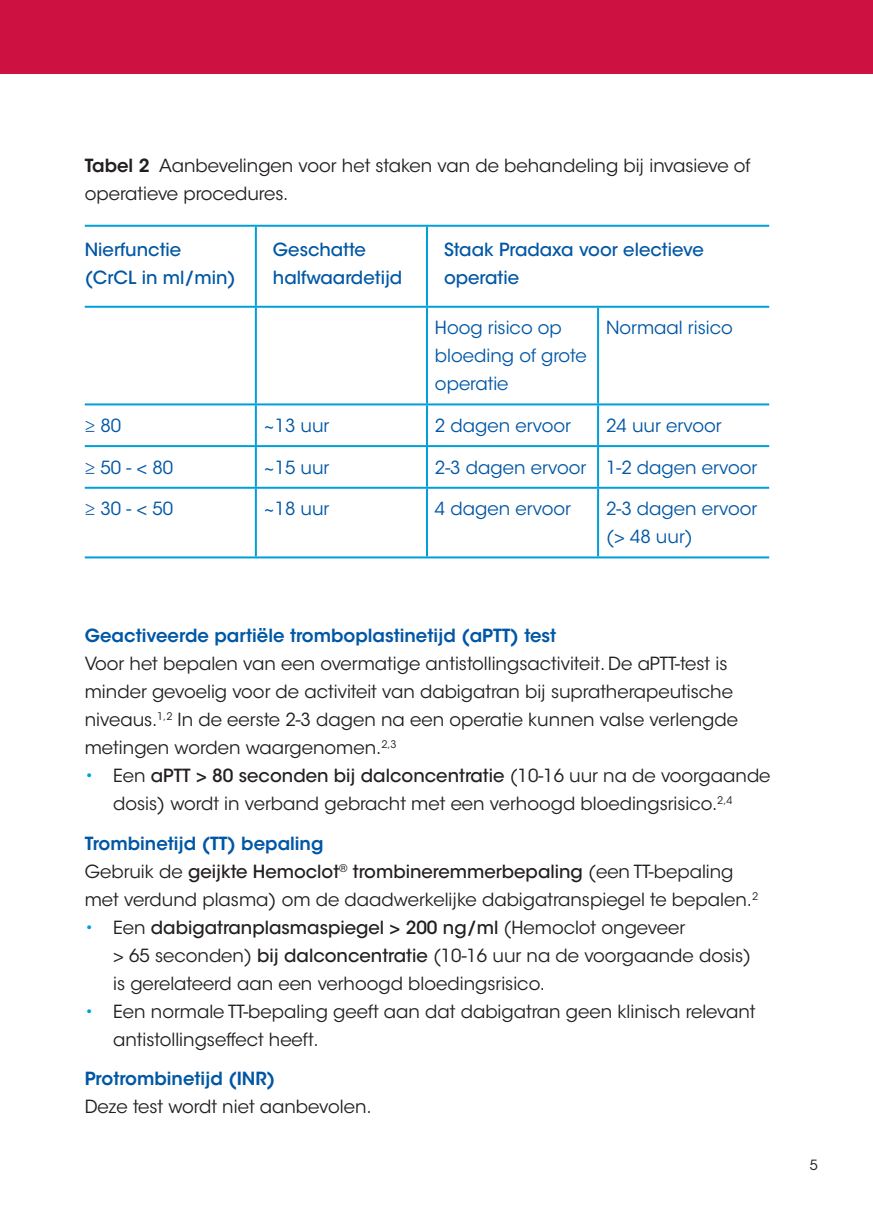
<style>
.page{position:relative;width:873px;height:1224px;background:#fff}
.page>*{position:absolute;margin:0;border:0;box-sizing:border-box;transform-origin:0 0}
.t1{font:18px/28px "ITC Avant Garde Std";color:#231f20}
.t2{font:18px/28px "ITC Avant Garde Std";color:#0157a5}
.t3{font:500 18px/28px "ITC Avant Garde Std";color:#0157a5}
.t4{font:600 18px "ITC Avant Garde Std";color:#0157a5}
.t5{font:14px "ITC Avant Garde Std";color:#231f20}
.s1{font-weight:600}
.s2{color:#009fda}
.s3{font-weight:500}
.s4{font-weight:600;color:#0157a5}
</style>
<div class="page">
<div style="left:0;top:0;width:872px;height:73px;background:#cd1141"></div>
<hr style="left:85px;top:225px;width:684px;height:2px;background:#009fda">
<hr style="left:85px;top:306px;width:684px;height:2px;background:#009fda">
<hr style="left:85px;top:403px;width:684px;height:2px;background:#009fda">
<hr style="left:85px;top:445px;width:684px;height:2px;background:#009fda">
<hr style="left:85px;top:487px;width:684px;height:2px;background:#009fda">
<hr style="left:85px;top:556px;width:684px;height:2px;background:#009fda">
<hr style="left:255px;top:227px;width:2px;height:79px;background:#009fda">
<hr style="left:426px;top:227px;width:2px;height:79px;background:#009fda">
<hr style="left:255px;top:308px;width:2px;height:95px;background:#009fda">
<hr style="left:255px;top:405px;width:2px;height:40px;background:#009fda">
<hr style="left:255px;top:447px;width:2px;height:40px;background:#009fda">
<hr style="left:255px;top:489px;width:2px;height:67px;background:#009fda">
<hr style="left:426px;top:308px;width:2px;height:95px;background:#009fda">
<hr style="left:597px;top:308px;width:2px;height:95px;background:#009fda">
<hr style="left:426px;top:405px;width:2px;height:40px;background:#009fda">
<hr style="left:597px;top:405px;width:2px;height:40px;background:#009fda">
<hr style="left:426px;top:447px;width:2px;height:40px;background:#009fda">
<hr style="left:597px;top:447px;width:2px;height:40px;background:#009fda">
<hr style="left:426px;top:489px;width:2px;height:67px;background:#009fda">
<hr style="left:597px;top:489px;width:2px;height:67px;background:#009fda">
<p class="t1" style="left:85px;top:153px;width:667px"><span class="s1">Tabel 2</span> Aanbevelingen voor het staken van de behandeling bij invasieve of operatieve procedures.</p>
<p class="t3" style="left:85px;top:237px;width:152px">Nierfunctie (CrCL in ml/min)</p>
<p class="t3" style="left:273px;top:237px;width:131px">Geschatte halfwaardetijd</p>
<p class="t3" style="left:444px;top:237px;width:261px">Staak Pradaxa voor electieve operatie</p>
<p class="t2" style="left:435px;top:316px;width:153px">Hoog risico op bloeding of grote operatie</p>
<p class="t2" style="left:606px;top:316px;width:128px">Normaal risico</p>
<p class="t2" style="left:85px;top:413px;width:38px">≥ 80</p>
<p class="t2" style="left:264px;top:413px;width:67px">~13 uur</p>
<p class="t2" style="left:435px;top:413px;width:137px">2 dagen ervoor</p>
<p class="t2" style="left:606px;top:413px;width:117px">24 uur ervoor</p>
<p class="t2" style="left:85px;top:455px;width:90px">≥ 50 - &lt; 80</p>
<p class="t2" style="left:264px;top:455px;width:67px">~15 uur</p>
<p class="t2" style="left:435px;top:455px;width:324px">2-3 dagen ervoor 1-2 dagen ervoor</p>
<p class="t2" style="left:85px;top:497px;width:90px">≥ 30 - &lt; 50</p>
<p class="t2" style="left:264px;top:497px;width:67px">~18 uur</p>
<p class="t2" style="left:435px;top:497px;width:137px">4 dagen ervoor</p>
<p class="t2" style="left:606px;top:497px;width:153px">2-3 dagen ervoor (&gt; 48 uur)</p>
<p class="t4" style="left:85px;top:629px;width:473px">Geactiveerde partiële tromboplastinetijd (aPTT) test</p>
<p class="t1" style="left:85px;top:652px;width:654px">Voor het bepalen van een overmatige antistollingsactiviteit. De aPTT-test is minder gevoelig voor de activiteit van dabigatran bij supratherapeutische niveaus.<sup>1,2</sup> In de eerste 2-3 dagen na een operatie kunnen valse verlengde metingen worden waargenomen.<sup>2,3</sup></p>
<p class="t1" style="left:85px;top:764px;width:687px;text-align:center"><span class="s2">•</span> Een <span class="s3">aPTT &gt; 80 seconden bij dalconcentratie</span> (10-16 uur na de voorgaande dosis) wordt in verband gebracht met een verhoogd bloedingsrisico.<sup>2,4</sup></p>
<p class="t1" style="left:85px;top:831px;width:674px"><span class="s4">Trombinetijd (TT) bepaling<br></span>Gebruik de <span class="s3">geijkte Hemoclot</span><sup>®</sup> <span class="s3">trombineremmerbepaling</span> (een TT-bepaling met verdund plasma) om de daadwerkelijke dabigatranspiegel te bepalen.<sup>2</sup></p>
<p class="t1" style="left:113px;top:915px;width:639px;text-indent:-28px"><span class="s2">•</span> Een <span class="s3">dabigatranplasmaspiegel &gt; 200 ng/ml</span> (Hemoclot ongeveer<br>&gt; 65 seconden) <span class="s3">bij dalconcentratie</span> (10-16 uur na de voorgaande dosis) is gerelateerd aan een verhoogd bloedingsrisico.</p>
<p class="t1" style="left:113px;top:999px;width:644px;text-indent:-28px"><span class="s2">•</span> Een normale TT-bepaling geeft aan dat dabigatran geen klinisch relevant antistollingseffect heeft.</p>
<p class="t4" style="left:85px;top:1071px;width:192px">Protrombinetijd (INR)</p>
<p class="t1" style="left:85px;top:1094px;width:288px">Deze test wordt niet aanbevolen.</p>
<p class="t5" style="left:809px;top:1159px;width:10px">5</p>
</div>
